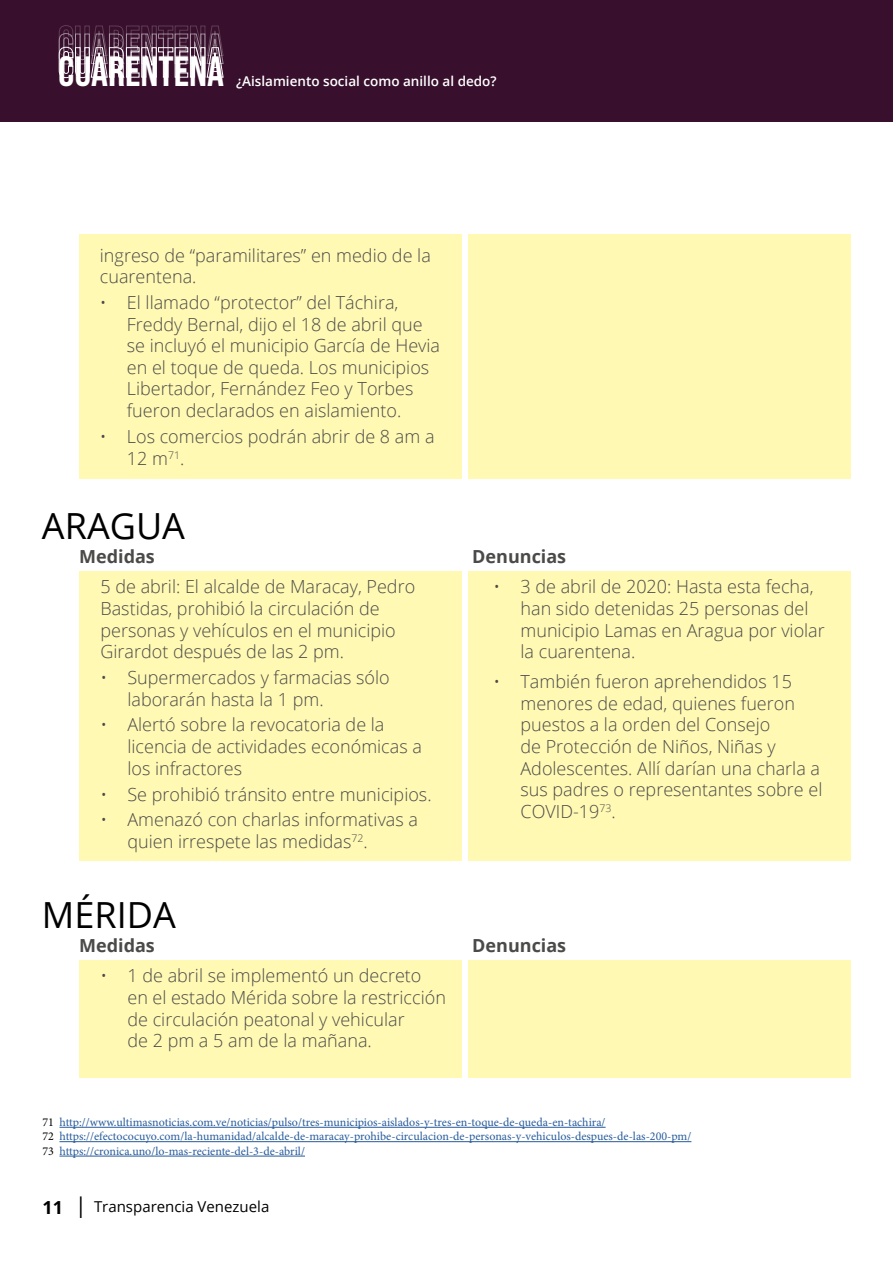
<style>
.page{position:relative;width:893px;height:1263px;background:#fff}
.page>*{position:absolute;margin:0;border:0;box-sizing:border-box;transform-origin:0 0}
.t1{font:42.15px "Bebas Neue";color:#fff}
.t2{font:36px "Open Sans";color:#000}
.t3{font:300 18px/21.6px "Open Sans";color:#4a4a49}
.t4{font:700 18px "Open Sans";color:#4a4a49}
.t5{font:15px "Open Sans";color:#000}
.t6{font:600 13.5px "Open Sans";color:#fff}
.t7{font:12px/14.4px "Minion Pro";color:#275b9b}
.s1{color:#000}
.s2{font-weight:700;font-size:18px}
.s3{font-weight:300;font-size:30px}
</style>
<div class="page">
<div style="left:0;top:0;width:893px;height:121px;background:#380f2c"></div>
<svg style="left:58px;top:25px;width:166px;height:53px"></svg>
<div style="left:80px;top:572px;width:382px;height:289px;background:#fff9b3"></div>
<div style="left:469px;top:572px;width:382px;height:289px;background:#fff9b3"></div>
<div style="left:80px;top:961px;width:382px;height:117px;background:#fff9b3"></div>
<div style="left:469px;top:961px;width:382px;height:117px;background:#fff9b3"></div>
<div style="left:79px;top:234px;width:382px;height:244px;background:#fff9b3"></div>
<div style="left:468px;top:234px;width:382px;height:244px;background:#fff9b3"></div>
<hr style="left:59px;top:1127px;width:547px;height:1px;background:#275b9b">
<hr style="left:59px;top:1141px;width:632px;height:1px;background:#275b9b">
<hr style="left:59px;top:1156px;width:246px;height:1px;background:#275b9b">
<h1 class="t1" style="left:58px;top:47px;width:167px">CUARENTENA</h1>
<p class="t6" style="left:236px;top:71px;width:262px">¿Aislamiento social como anillo al dedo?</p>
<p class="t3" style="left:100px;top:244px;width:332px">ingreso de “paramilitares” en medio de la cuarentena.</p>
<p class="t3" style="left:127px;top:291px;width:315px;text-indent:-27px">• El llamado “protector” del Táchira, Freddy Bernal, dijo el 18 de abril que se incluyó el municipio García de Hevia en el toque de queda. Los municipios Libertador, Fernández Feo y Torbes fueron declarados en aislamiento.</p>
<p class="t3" style="left:127px;top:425px;width:309px;text-indent:-27px">• Los comercios podrán abrir de 8 am a<br>12 m<sup>71</sup>.</p>
<h2 class="t2" style="left:42px;top:501px;width:145px">ARAGUA</h2>
<p class="t4" style="left:79px;top:544px;width:77px">Medidas</p>
<p class="t3" style="left:100px;top:575px;width:316px">5 de abril: El alcalde de Maracay, Pedro Bastidas, prohibió la circulación de personas y vehículos en el municipio Girardot después de las 2 pm.</p>
<p class="t3" style="left:127px;top:666px;width:264px;text-indent:-27px">• Supermercados y farmacias sólo laborarán hasta la 1 pm.</p>
<p class="t3" style="left:127px;top:714px;width:296px;text-indent:-27px">• Alertó sobre la revocatoria de la licencia de actividades económicas a los infractores</p>
<p class="t3" style="left:100px;top:783px;width:333px">• Se prohibió tránsito entre municipios.</p>
<p class="t3" style="left:127px;top:808px;width:292px;text-indent:-27px">• Amenazó con charlas informativas a quien irrespete las medidas<sup>72</sup>.</p>
<h2 class="t2" style="left:42px;top:890px;width:135px">MÉRIDA</h2>
<p class="t4" style="left:79px;top:933px;width:77px">Medidas</p>
<p class="t3" style="left:127px;top:964px;width:320px;text-indent:-27px">• 1 de abril se implementó un decreto en el estado Mérida sobre la restricción de circulación peatonal y vehicular<br>de 2 pm a 5 am de la mañana.</p>
<p class="t4" style="left:472px;top:544px;width:95px">Denuncias</p>
<p class="t3" style="left:520px;top:575px;width:306px;text-indent:-27px">• 3 de abril de 2020: Hasta esta fecha, han sido detenidas 25 personas del municipio Lamas en Aragua por violar la cuarentena.</p>
<p class="t3" style="left:520px;top:670px;width:303px;text-indent:-27px">• También fueron aprehendidos 15 menores de edad, quienes fueron puestos a la orden del Consejo<br>de Protección de Niños, Niñas y<br>Adolescentes. Allí darían una charla a sus padres o representantes sobre el<br>COVID-19<sup>73</sup>.</p>
<p class="t4" style="left:472px;top:933px;width:95px">Denuncias</p>
<p class="t7" style="left:43px;top:1115px;width:650px"><span class="s1">71</span> http://www.ultimasnoticias.com.ve/noticias/pulso/tres-municipios-aislados-y-tres-en-toque-de-queda-en-tachira/<br><span class="s1">72</span> https://efectococuyo.com/la-humanidad/alcalde-de-maracay-prohibe-circulacion-de-personas-y-vehiculos-despues-de-las-200-pm/<br><span class="s1">73</span> https://cronica.uno/lo-mas-reciente-del-3-de-abril/</p>
<p class="t5" style="left:43px;top:1196px;width:228px"><span class="s2">11</span> <span class="s3">I</span> Transparencia Venezuela</p>
</div>
